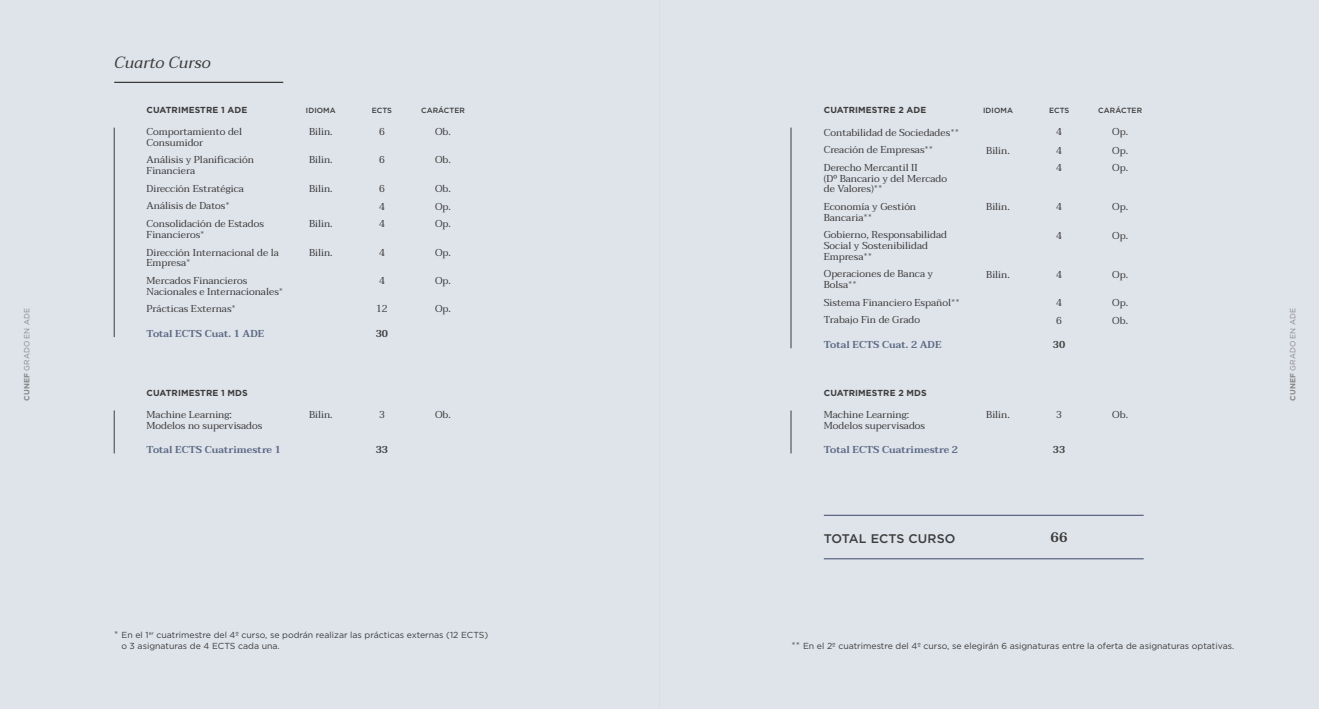
<style>
.page{position:relative;width:1319px;height:709px;background:#fff}
.page>*{position:absolute;margin:0;border:0;box-sizing:border-box;transform-origin:0 0}
.t1{font:italic 16.25px "Taviraj";color:#3c3c3b}
.t2{font:600 13.75px "Taviraj";color:#3c3c3b}
.t3{font:500 12.5px "Gotham";letter-spacing:.01em;color:#3c3c3b}
.t4{font:10px/17.8px "Taviraj";color:#3c3c3b}
.t5{font:600 10px "Taviraj";color:#5b6984}
.t6{font:600 10px "Taviraj";color:#3c3c3b}
.t7{font:8.75px/10.5px "Gotham";color:#3c3c3b}
.t8{font:700 8.75px "Gotham";letter-spacing:.01em;color:#3c3c3b}
.t9{font:500 7.5px "Gotham";letter-spacing:.01em;color:#3c3c3b}
.t10{font:7.5px "Gotham";letter-spacing:.01em;color:#878787}
.s1{font-family:"Gotham";font-weight:300}
.s2{font-weight:700}
.s3{font-weight:300;font-size:10px}
</style>
<div class="page">
<div style="left:0;top:0;width:659px;height:709px;background:#dfe3ea"></div>
<div style="left:659px;top:0;width:659px;height:709px;background:#dfe3ea"></div>
<hr style="left:114px;top:128px;width:1px;height:209px;background:#3c3c3b">
<hr style="left:790px;top:128px;width:1px;height:220px;background:#3c3c3b">
<hr style="left:114px;top:410px;width:1px;height:43px;background:#3c3c3b">
<hr style="left:790px;top:410px;width:1px;height:43px;background:#3c3c3b">
<hr style="left:114px;top:82px;width:169px;height:1px;background:#3c3c3b">
<hr style="left:823px;top:514px;width:320px;height:2px;background:#5b6984">
<hr style="left:823px;top:558px;width:320px;height:1px;background:#5b6984">
<h1 class="t1" style="left:114px;top:50px;width:98px">Cuarto Curso</h1>
<p class="t9" style="left:306px;top:105px;width:31px">IDIOMA</p>
<p class="t9" style="left:372px;top:105px;width:22px">ECTS</p>
<p class="t9" style="left:421px;top:105px;width:45px">CARÁCTER</p>
<p class="t9" style="left:983px;top:105px;width:31px">IDIOMA</p>
<p class="t9" style="left:1048px;top:105px;width:22px">ECTS</p>
<p class="t9" style="left:1098px;top:105px;width:45px">CARÁCTER</p>
<p class="t8" style="left:147px;top:104px;width:102px">CUATRIMESTRE 1 ADE</p>
<p class="t8" style="left:823px;top:104px;width:104px">CUATRIMESTRE 2 ADE</p>
<p class="t4" style="left:146px;top:126px;width:97px;line-height:10.6px">Comportamiento del<br>Consumidor</p>
<p class="t4" style="left:146px;top:155px;width:109px;line-height:10.6px">Análisis y Planificación<br>Financiera</p>
<p class="t4" style="left:146px;top:180px;width:119px">Dirección Estratégica<br>Análisis de Datos<span class="s1">*<br></span>Consolidación de Estados</p>
<p class="t4" style="left:146px;top:226px;width:134px">Financieros<span class="s1">*<br></span>Dirección Internacional de la</p>
<p class="t4" style="left:146px;top:254px;width:102px">Empresa<span class="s1">*<br></span>Mercados Financieros</p>
<p class="t4" style="left:146px;top:282px;width:138px">Nacionales e Internacionales<span class="s1">*<br></span>Prácticas Externas<span class="s1">*</span></p>
<p class="t5" style="left:146px;top:328px;width:119px">Total ECTS Cuat. 1 ADE</p>
<p class="t4" style="left:309px;top:123px;width:25px">Bilin.</p>
<p class="t4" style="left:309px;top:151px;width:25px">Bilin.</p>
<p class="t4" style="left:309px;top:180px;width:25px">Bilin.</p>
<p class="t4" style="left:309px;top:215px;width:25px">Bilin.</p>
<p class="t4" style="left:309px;top:243px;width:25px">Bilin.</p>
<p class="t4" style="left:435px;top:123px;width:17px">Ob.</p>
<p class="t4" style="left:435px;top:151px;width:17px">Ob.</p>
<p class="t4" style="left:435px;top:180px;width:17px;text-align:justify">Ob.<br>Op.<br>Op.</p>
<p class="t4" style="left:435px;top:243px;width:17px">Op.</p>
<p class="t4" style="left:435px;top:272px;width:17px">Op.</p>
<p class="t4" style="left:435px;top:300px;width:17px">Op.</p>
<p class="t4" style="left:1112px;top:123px;width:17px;line-height:18.1px;text-align:justify">Op.<br>Op.<br>Op.</p>
<p class="t4" style="left:1112px;top:198px;width:17px">Op.</p>
<p class="t4" style="left:1112px;top:226px;width:17px">Op.</p>
<p class="t4" style="left:1112px;top:265px;width:17px">Op.</p>
<p class="t4" style="left:1112px;top:294px;width:17px">Op.<br>Ob.</p>
<p class="t4" style="left:379px;top:123px;width:7px">6</p>
<p class="t4" style="left:379px;top:151px;width:7px">6</p>
<p class="t4" style="left:379px;top:180px;width:7px;text-align:justify">6<br>4<br>4</p>
<p class="t4" style="left:379px;top:243px;width:7px">4</p>
<p class="t4" style="left:379px;top:272px;width:7px">4</p>
<p class="t4" style="left:376px;top:300px;width:13px">12</p>
<p class="t6" style="left:375px;top:328px;width:14px">30</p>
<p class="t4" style="left:1056px;top:123px;width:7px;line-height:18.1px;text-align:justify">4<br>4<br>4</p>
<p class="t4" style="left:1056px;top:198px;width:7px">4</p>
<p class="t4" style="left:1056px;top:226px;width:7px">4</p>
<p class="t4" style="left:1056px;top:265px;width:7px">4</p>
<p class="t4" style="left:1056px;top:294px;width:7px">4<br>6</p>
<p class="t6" style="left:1052px;top:339px;width:14px">30</p>
<p class="t4" style="left:823px;top:123px;width:137px">Contabilidad de Sociedades<span class="s1">**<br></span>Creación de Empresas<span class="s1">**<br></span>Derecho Mercantil II</p>
<p class="t4" style="left:823px;top:173px;width:125px;line-height:10.6px">(Dº Bancario y del Mercado de Valores)<span class="s1">**</span></p>
<p class="t4" style="left:823px;top:201px;width:94px;line-height:10.6px">Economía y Gestión<br>Bancaria<span class="s1">**</span></p>
<p class="t4" style="left:823px;top:230px;width:125px;line-height:10.6px">Gobierno, Responsabilidad<br>Social y Sostenibilidad<br>Empresa<span class="s1">**</span></p>
<p class="t4" style="left:823px;top:269px;width:111px;line-height:10.6px">Operaciones de Banca y<br>Bolsa<span class="s1">**</span></p>
<p class="t4" style="left:823px;top:293px;width:137px">Sistema Financiero Español<span class="s1">**<br></span>Trabajo Fin de Grado</p>
<p class="t5" style="left:823px;top:339px;width:119px">Total ECTS Cuat. 2 ADE</p>
<p class="t4" style="left:986px;top:141px;width:25px">Bilin.</p>
<p class="t4" style="left:986px;top:198px;width:25px">Bilin.</p>
<p class="t4" style="left:986px;top:265px;width:25px">Bilin.</p>
<p class="t10" style="left:22px;top:400px;width:94px;rotate:-90deg"><span class="s2">CUNEF</span> GRADO EN ADE</p>
<p class="t10" style="left:1287px;top:400px;width:94px;rotate:-90deg"><span class="s2">CUNEF</span> GRADO EN ADE</p>
<p class="t8" style="left:147px;top:387px;width:103px">CUATRIMESTRE 1 MDS</p>
<p class="t4" style="left:147px;top:409px;width:117px;line-height:10.6px">Machine Learning:<br>Modelos no supervisados</p>
<p class="t5" style="left:147px;top:444px;width:136px">Total ECTS Cuatrimestre 1</p>
<p class="t8" style="left:823px;top:387px;width:104px">CUATRIMESTRE 2 MDS</p>
<p class="t4" style="left:986px;top:406px;width:25px">Bilin.</p>
<p class="t4" style="left:1112px;top:406px;width:17px">Ob.</p>
<p class="t4" style="left:823px;top:409px;width:103px;line-height:10.6px">Machine Learning:<br>Modelos supervisados</p>
<p class="t5" style="left:823px;top:444px;width:136px">Total ECTS Cuatrimestre 2</p>
<p class="t4" style="left:309px;top:406px;width:25px">Bilin.</p>
<p class="t4" style="left:435px;top:406px;width:17px">Ob.</p>
<p class="t4" style="left:1056px;top:406px;width:7px">3</p>
<p class="t6" style="left:1052px;top:444px;width:14px">33</p>
<p class="t4" style="left:379px;top:406px;width:7px">3</p>
<p class="t6" style="left:375px;top:444px;width:14px">33</p>
<p class="t3" style="left:823px;top:530px;width:133px">TOTAL ECTS CURSO</p>
<h2 class="t2" style="left:1050px;top:529px;width:19px">66</h2>
<p class="t7" style="left:121px;top:629px;width:368px;text-indent:-7px"><span class="s3">*</span> En el 1<sup>er</sup> cuatrimestre del 4º curso, se podrán realizar las prácticas externas (12 ECTS) o 3 asignaturas de 4 ECTS cada una.</p>
<p class="t7" style="left:791px;top:640px;width:444px"><span class="s3">**</span> En el 2º cuatrimestre del 4º curso, se elegirán 6 asignaturas entre la oferta de asignaturas optativas.</p>
</div>
